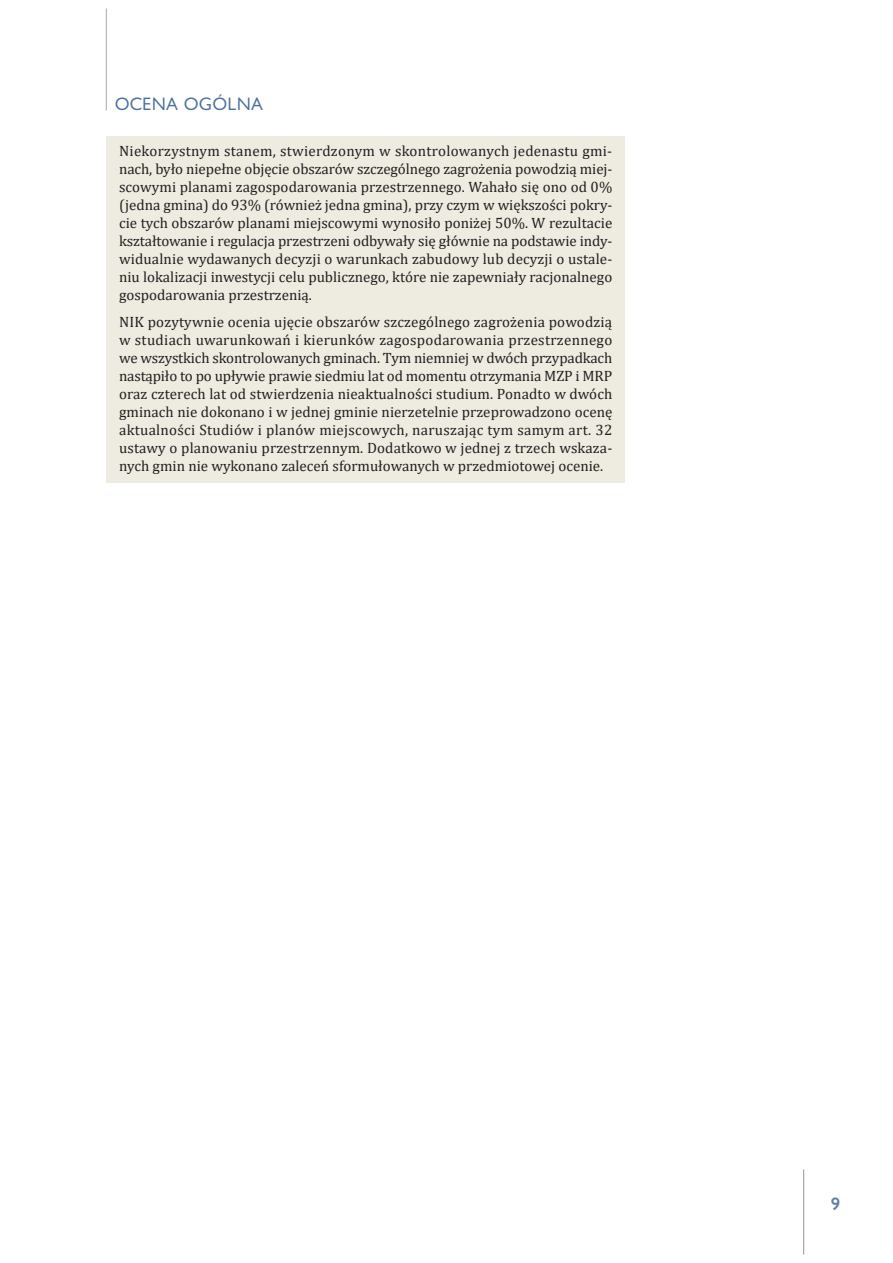
<style>
.page{position:relative;width:893px;height:1263px;background:#fff}
.page>*{position:absolute;margin:0;border:0;box-sizing:border-box;transform-origin:0 0}
.t1{font:16.5px "Gilead TTEFN";letter-spacing:.05em;color:#4b709d}
.t2{font:700 16.5px "Gilead TTEFN";color:#5f80a8}
.t3{font:15px/18px "Cambria";color:#231f20;text-align:justify}
</style>
<div class="page">
<hr style="left:106px;top:9px;width:1px;height:102px;background:#a8a9ad">
<hr style="left:803px;top:1169px;width:1px;height:85px;background:#939598">
<div style="left:106px;top:136px;width:519px;height:176px;background:#eeece1"></div>
<div style="left:106px;top:307px;width:519px;height:176px;background:#eeece1"></div>
<p class="t1" style="left:115px;top:93px;width:150px">OCENA OGÓLNA</p>
<p class="t3" style="left:119px;top:142px;width:495px">Niekorzystnym stanem, stwierdzonym w skontrolowanych jedenastu gmi&shy;nach, było niepełne objęcie obszarów szczególnego zagrożenia powodzią miej&shy;scowymi planami zagospodarowania przestrzennego. Wahało się ono od 0% (jedna gmina) do 93% (również jedna gmina), przy czym w większości pokry&shy;cie tych obszarów planami miejscowymi wynosiło poniżej 50%. W rezultacie kształtowanie i regulacja przestrzeni odbywały się głównie na podstawie indy&shy;widualnie wydawanych decyzji o warunkach zabudowy lub decyzji o ustale&shy;niu lokalizacji inwestycji celu publicznego, które nie zapewniały racjonalnego gospodarowania przestrzenią.</p>
<p class="t3" style="left:119px;top:313px;width:495px">NIK pozytywnie ocenia ujęcie obszarów szczególnego zagrożenia powodzią w studiach uwarunkowań i kierunków zagospodarowania przestrzennego we wszystkich skontrolowanych gminach. Tym niemniej w dwóch przypadkach nastąpiło to po upływie prawie siedmiu lat od momentu otrzymania MZP i MRP oraz czterech lat od stwierdzenia nieaktualności studium. Ponadto w dwóch gminach nie dokonano i w jednej gminie nierzetelnie przeprowadzono ocenę aktualności Studiów i planów miejscowych, naruszając tym samym art. 32 ustawy o planowaniu przestrzennym. Dodatkowo w jednej z trzech wskaza&shy;nych gmin nie wykonano zaleceń sformułowanych w przedmiotowej ocenie.</p>
<p class="t2" style="left:831px;top:1193px;width:11px">9</p>
</div>
